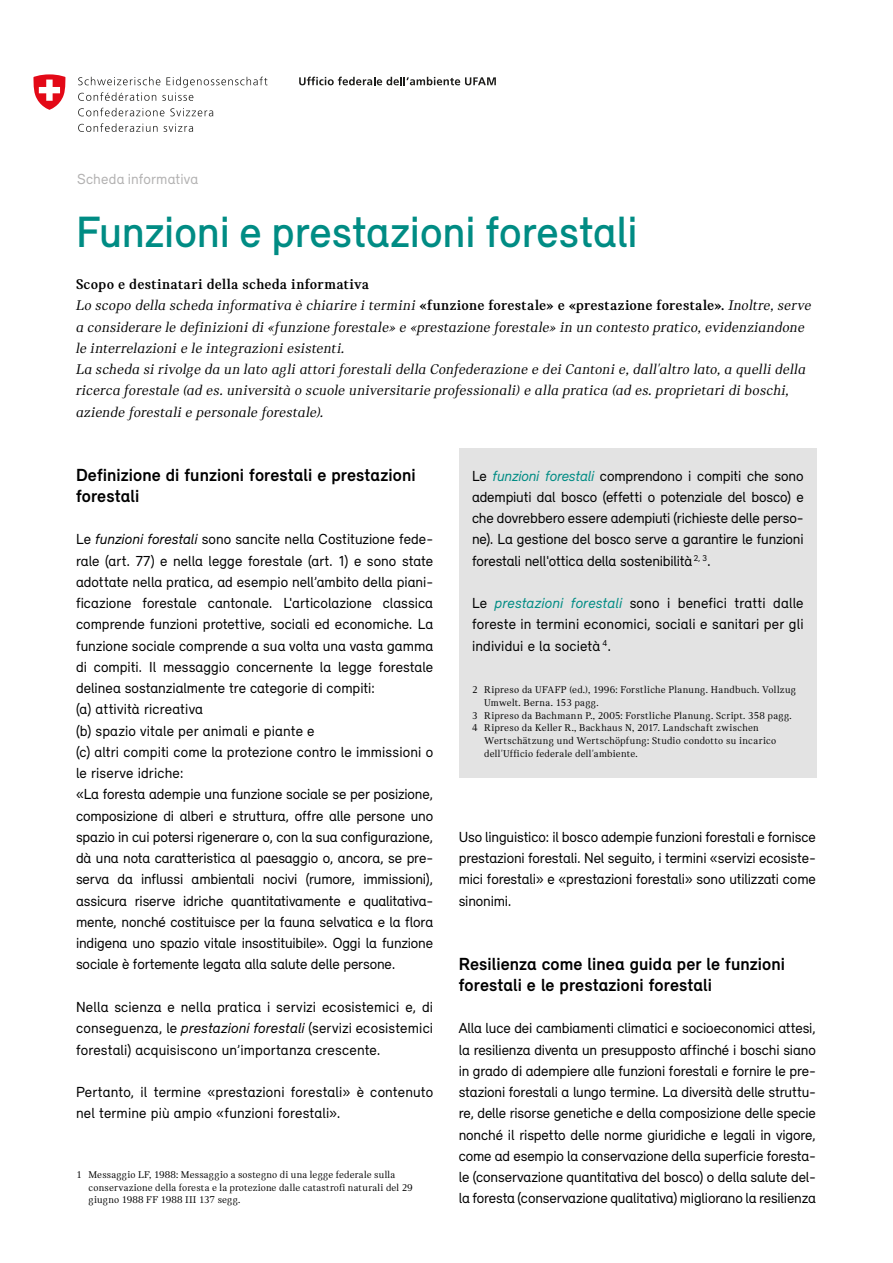
<style>
.page{position:relative;width:893px;height:1263px;background:#fff}
.page>*{position:absolute;margin:0;border:0;box-sizing:border-box;transform-origin:0 0}
.t1{font:500 45px "Relevant";color:#008c84}
.t2{font:700 18px/21.3px "Relevant";letter-spacing:.005em;color:#000}
.t3{font:15px/21.3px "Relevant";letter-spacing:-.005em;color:#000;text-align:justify}
.t4{font:italic 15px/21.3px "Catalog";letter-spacing:.015em;color:#000}
.t5{font:15px "Relevant";letter-spacing:.01em;color:#b3b2b2}
.t6{font:10.5px/12.8px "Catalog";letter-spacing:.02em;color:#000}
.s1{font-weight:900;font-style:normal}
.s2{font-style:italic}
.s3{font-style:italic;color:#008c84}
</style>
<div class="page">
<div style="left:459px;top:449px;width:357px;height:329px;background:#e3e3e3"></div>
<svg style="left:299px;top:77px;width:197px;height:8px"></svg>
<svg style="left:78px;top:77px;width:189px;height:24px"></svg>
<svg style="left:78px;top:108px;width:86px;height:8px"></svg>
<svg style="left:170px;top:108px;width:43px;height:8px"></svg>
<svg style="left:78px;top:123px;width:80px;height:9px"></svg>
<svg style="left:164px;top:124px;width:29px;height:8px"></svg>
<svg style="left:33px;top:74px;width:33px;height:36px"></svg>
<p class="t5" style="left:77px;top:170px;width:123px">Scheda informativa</p>
<h1 class="t1" style="left:76px;top:205px;width:563px">Funzioni e prestazioni forestali</h1>
<p class="t4" style="left:76px;top:274px;width:737px"><span class="s1">Scopo e destinatari della scheda informativa<br></span>Lo scopo della scheda informativa è chiarire i termini <span class="s1">«funzione forestale» e «prestazione forestale».</span> Inoltre, serve a considerare le definizioni di «funzione forestale» e «prestazione forestale» in un contesto pratico, evidenziandone le interrelazioni e le integrazioni esistenti.<br>La scheda si rivolge da un lato agli attori forestali della Confederazione e dei Cantoni e, dall'altro lato, a quelli della ricerca forestale (ad es. università o scuole universitarie professionali) e alla pratica (ad es. proprietari di boschi, aziende forestali e personale forestale).</p>
<p class="t2" style="left:76px;top:464px;width:341px">Definizione di funzioni forestali e prestazioni forestali</p>
<p class="t3" style="left:76px;top:528px;width:359px;text-align:left">Le <span class="s2">funzioni forestali</span> sono sancite nella Costituzione fede&shy;rale (art. 77) e nella legge forestale (art. 1) e sono state adottate nella pratica, ad esempio nell’ambito della piani&shy;ficazione forestale cantonale. L'articolazione classica comprende funzioni protettive, sociali ed economiche. La funzione sociale comprende a sua volta una vasta gamma di compiti. Il messaggio concernente la legge forestale delinea sostanzialmente tre categorie di compiti:<br>(a) attività ricreativa<br>(b) spazio vitale per animali e piante e<br>(c) altri compiti come la protezione contro le immissioni o le riserve idriche:<br>«La foresta adempie una funzione sociale se per posizione, composizione di alberi e struttura, offre alle persone uno spazio in cui potersi rigenerare o, con la sua configurazione, dà una nota caratteristica al paesaggio o, ancora, se pre&shy;serva da influssi ambientali nocivi (rumore, immissioni), assicura riserve idriche quantitativamente e qualitativa&shy;mente, nonché costituisce per la fauna selvatica e la flora indigena uno spazio vitale insostituibile». Oggi la funzione sociale è fortemente legata alla salute delle persone.</p>
<p class="t3" style="left:76px;top:996px;width:359px">Nella scienza e nella pratica i servizi ecosistemici e, di conseguenza, le <span class="s2">prestazioni forestali</span> (servizi ecosistemici forestali) acquisiscono un’importanza crescente.</p>
<p class="t3" style="left:76px;top:1081px;width:359px">Pertanto, il termine «prestazioni forestali» è contenuto nel termine più ampio «funzioni forestali».</p>
<p class="t6" style="left:89px;top:1168px;width:326px;text-indent:-12px">1 Messaggio LF, 1988: Messaggio a sostegno di una legge federale sulla conservazione della foresta e la protezione dalle catastrofi naturali del 29 giugno 1988 FF 1988 III 137 segg.</p>
<p class="t3" style="left:472px;top:465px;width:333px">Le <span class="s3">funzioni forestali</span> comprendono i compiti che sono adempiuti dal bosco (effetti o potenziale del bosco) e che dovrebbero essere adempiuti (richieste delle perso&shy;ne). La gestione del bosco serve a garantire le funzioni forestali nell'ottica della sostenibilità <sup>2,</sup> <sup>3</sup>.</p>
<p class="t3" style="left:472px;top:592px;width:333px">Le <span class="s3">prestazioni forestali</span> sono i benefici tratti dalle foreste in termini economici, sociali e sanitari per gli individui e la società <sup>4</sup>.</p>
<p class="t6" style="left:472px;top:683px;width:326px">2 Ripreso da UFAFP (ed.), 1996: Forstliche Planung. Handbuch. Vollzug</p>
<p class="t6" style="left:484px;top:696px;width:116px">Umwelt. Berna. 153 pagg.</p>
<p class="t6" style="left:472px;top:709px;width:321px">3 Ripreso da Bachmann P., 2005: Forstliche Planung. Script. 358 pagg.</p>
<p class="t6" style="left:472px;top:722px;width:288px">4 Ripreso da Keller R., Backhaus N, 2017. Landschaft zwischen</p>
<p class="t6" style="left:484px;top:734px;width:294px">Wertschätzung und Wertschöpfung: Studio condotto su incarico</p>
<p class="t6" style="left:484px;top:747px;width:155px">dell'Ufficio federale dell'ambiente.</p>
<p class="t3" style="left:459px;top:826px;width:359px">Uso linguistico: il bosco adempie funzioni forestali e fornisce prestazioni forestali. Nel seguito, i termini «servizi ecosiste&shy;mici forestali» e «prestazioni forestali» sono utilizzati come sinonimi.</p>
<p class="t2" style="left:459px;top:953px;width:328px">Resilienza come linea guida per le funzioni forestali e le prestazioni forestali</p>
<p class="t3" style="left:459px;top:1017px;width:359px">Alla luce dei cambiamenti climatici e socioeconomici attesi, la resilienza diventa un presupposto affinché i boschi siano in grado di adempiere alle funzioni forestali e fornire le pre&shy;stazioni forestali a lungo termine. La diversità delle struttu&shy;re, delle risorse genetiche e della composizione delle specie nonché il rispetto delle norme giuridiche e legali in vigore, come ad esempio la conservazione della superficie foresta&shy;le (conservazione quantitativa del bosco) o della salute del&shy;la foresta (conservazione qualitativa) migliorano la resilienza</p>
</div>
